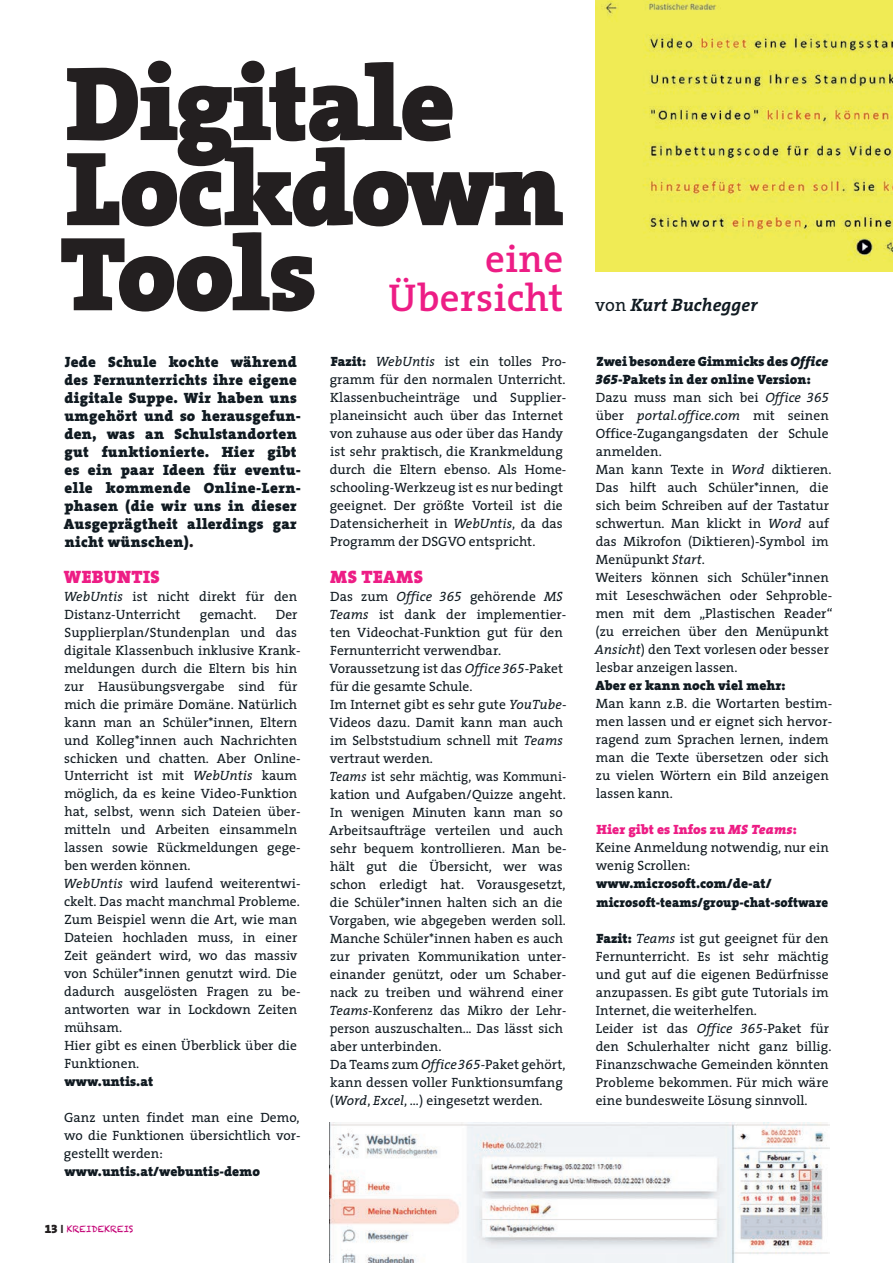
<style>
.page{position:relative;width:893px;height:1263px;background:#fff}
.page>*{position:absolute;margin:0;border:0;box-sizing:border-box;transform-origin:0 0}
.t1{font:900 106.5px/85.1px "The Serif";letter-spacing:-.03em;color:#231f20}
.t2{font:600 39px/39px "The Serif";letter-spacing:.01em;color:#ed1d85;text-align:right}
.t3{font:italic 700 18px "The Serif";letter-spacing:.005em;color:#101a21}
.t4{font:900 18px "The Serif";letter-spacing:.02em;color:#ed1d85}
.t5{font:900 15px/18px "The Serif";letter-spacing:.02em;color:#101a21}
.t6{font:13.5px/18px "The Serif";letter-spacing:.005em;color:#101a21}
.t7{font:900 13.5px/18.1px "The Serif";letter-spacing:.005em;color:#101a21}
.t8{font:9px "Chalkduster";letter-spacing:-.01em;color:#c30175}
.s1{color:#231f20}
.s2{font-style:italic}
.s3{font-family:"The Serif Black Expert";font-size:12px;color:#231f20}
.s4{font-family:"The Sans";font-weight:700;font-size:12px;color:#231f20}
.s5{font-weight:900}
.s6{font-family:"The Serif Expert";font-style:italic}
.s7{font-weight:400;font-style:normal}
.s8{font-weight:900;font-style:italic}
.s9{font-family:"The Serif Black Expert";font-style:italic}
.s10{font-weight:900;color:#ed1d85}
.s11{font-weight:900;font-style:italic;color:#ed1d85}
</style>
<div class="page">
<img style="left:595px;top:0;width:298px;height:272px">
<img style="left:330px;top:1123px;width:499px;height:140px">
<h1 class="t1" style="left:60px;top:59px;width:506px">Digitale<br>Lockdown<br>Tools</h1>
<h2 class="t2" style="left:389px;top:238px;width:176px">eine<br>Übersicht</h2>
<p class="t5" style="left:64px;top:352px;width:239px">Jede Schule kochte während des Fernunterrichts ihre eigene digitale Suppe. Wir haben uns umgehört und so herausgefun&shy;den, was an Schulstandorten gut funktionierte. Hier gibt es ein paar Ideen für eventu&shy;elle kommende Online-Lern&shy;phasen (die wir uns in dieser<br>Ausgeprägtheit allerdings gar nicht wünschen)<span class="s1">.</span></p>
<h3 class="t4" style="left:64px;top:561px;width:97px">WEBUNTIS</h3>
<p class="t6" style="left:64px;top:586px;width:235px"><span class="s2">WebUntis</span> ist nicht direkt für den<br>Distanz-Unterricht</p>
<p class="t6" style="left:200px;top:604px;width:58px">gemacht.</p>
<p class="t6" style="left:64px;top:604px;width:239px;text-indent:212px">Der<br>Supplierplan/Stundenplan und das digitale Klassenbuch inklusive Krank&shy;meldungen durch die Eltern bis hin zur Hausübungsvergabe sind für mich die primäre Domäne. Natürlich kann man an Schüler*innen, Eltern und Kolleg*innen auch Nachrichten schicken und chatten. Aber Online-<br>Unterricht ist mit <span class="s2">WebUntis</span> kaum möglich, da es keine Video-Funktion hat, selbst, wenn sich Dateien über&shy;mitteln und Arbeiten einsammeln lassen sowie Rückmeldungen gege&shy;ben werden können.<br><span class="s2">WebUntis</span> wird laufend weiterentwi&shy;ckelt. Das macht manchmal Probleme.<br>Zum Beispiel wenn die Art, wie man<br>Dateien hochladen muss, in einer<br>Zeit geändert wird, wo das massiv von Schüler*innen genutzt wird. Die dadurch ausgelösten Fragen zu be&shy;antworten war in Lockdown Zeiten mühsam.<br>Hier gibt es einen Überblick über die<br>Funktionen.</p>
<p class="t7" style="left:65px;top:1072px;width:90px">www.untis.at</p>
<p class="t6" style="left:64px;top:1108px;width:238px;text-align:justify">Ganz unten findet man eine Demo, wo die Funktionen übersichtlich vor&shy;gestellt werden:</p>
<p class="t7" style="left:65px;top:1162px;width:197px">www.untis.at/webuntis-demo</p>
<p class="t8" style="left:45px;top:1224px;width:90px"><span class="s3">13</span> <span class="s4">I</span> KREIDEKREIS</p>
<p class="t6" style="left:330px;top:352px;width:238px"><span class="s5">Fazit:</span> <span class="s2">WebUntis</span> ist ein tolles Pro&shy;gramm für den normalen Unterricht.<br>Klassenbucheinträge und Supplier&shy;planeinsicht auch über das Internet von zuhause aus oder über das Handy ist sehr praktisch, die Krankmeldung durch die Eltern ebenso. Als Home&shy;schooling-Werkzeug ist es nur bedingt geeignet. Der größte Vorteil ist die Datensicherheit in <span class="s2">WebUntis</span>, da das Programm der DSGVO entspricht.</p>
<h3 class="t4" style="left:330px;top:561px;width:94px">MS TEAMS</h3>
<p class="t6" style="left:329px;top:586px;width:239px">Das zum <span class="s2">Office</span> <span class="s6">365</span> gehörende <span class="s2">MS Teams</span> ist dank der implementier&shy;ten Videochat-Funktion gut für den Fernunterricht verwendbar.<br>Voraussetzung ist das <span class="s2">Office</span><span class="s6">365</span>-Paket für die gesamte Schule.<br>Im Internet gibt es sehr gute <span class="s2">YouTube</span>-Videos dazu. Damit kann man auch im Selbststudium schnell mit <span class="s2">Teams </span>vertraut werden.<br><span class="s2">Teams</span> ist sehr mächtig, was Kommuni&shy;kation und Aufgaben/Quizze angeht.<br>In wenigen Minuten kann man so Arbeitsaufträge verteilen und auch sehr bequem kontrollieren. Man be&shy;hält gut die Übersicht, wer was schon erledigt hat. Vorausgesetzt, die Schüler*innen halten sich an die Vorgaben, wie abgegeben werden soll.<br>Manche Schüler*innen haben es auch zur privaten Kommunikation unter&shy;einander genützt, oder um Schaber&shy;nack zu treiben und während einer <span class="s2">Teams</span>-Konferenz das Mikro der Lehr&shy;person auszuschalten... Das lässt sich aber unterbinden.<br>Da Teams zum <span class="s2">Office</span><span class="s6">365</span>-Paket gehört, kann dessen voller Funktionsumfang (<span class="s2">Word</span>, <span class="s2">Excel</span>, …) eingesetzt werden.</p>
<h3 class="t3" style="left:595px;top:290px;width:164px"><span class="s7">von</span> Kurt Buchegger</h3>
<p class="t6" style="left:595px;top:352px;width:239px"><span class="s5">Zwei besondere Gimmicks des</span> <span class="s8">Office<br></span><span class="s9">365</span><span class="s5">-Pakets in der online Version:<br></span>Dazu muss man sich bei <span class="s2">Office</span> <span class="s6">365 </span>über <span class="s2">portal.office.com</span> mit seinen<br>Office-Zugangangsdaten der Schule anmelden.<br>Man kann Texte in <span class="s2">Word</span> diktieren.<br>Das hilft auch Schüler*innen, die sich beim Schreiben auf der Tastatur schwertun. Man klickt in <span class="s2">Word</span> auf das Mikrofon (Diktieren)-Symbol im<br>Menüpunkt <span class="s2">Start</span>.<br>Weiters können sich Schüler*innen mit Leseschwächen oder Sehproble&shy;men mit dem „Plastischen Reader“ (zu erreichen über den Menüpunkt<br><span class="s2">Ansicht</span>) den Text vorlesen oder besser lesbar anzeigen lassen.</p>
<p class="t7" style="left:595px;top:676px;width:192px">Aber er kann noch viel mehr:</p>
<p class="t6" style="left:596px;top:694px;width:238px">Man kann z.B. die Wortarten bestim&shy;men lassen und er eignet sich hervor&shy;ragend zum Sprachen lernen, indem man die Texte übersetzen oder sich zu vielen Wörtern ein Bild anzeigen lassen kann.</p>
<p class="t6" style="left:596px;top:820px;width:234px"><span class="s10">Hier gibt es Infos zu</span> <span class="s11">MS Teams</span><span class="s10">:<br></span>Keine Anmeldung notwendig, nur ein wenig Scrollen:</p>
<p class="t7" style="left:596px;top:874px;width:234px">www.microsoft.com/de-at/ microsoft-teams/group-chat-software</p>
<p class="t6" style="left:596px;top:928px;width:237px"><span class="s5">Fazit:</span> <span class="s2">Teams</span> ist gut geeignet für den Fernunterricht. Es ist sehr mächtig und gut auf die eigenen Bedürfnisse anzupassen. Es gibt gute Tutorials im Internet, die weiterhelfen.<br>Leider ist das <span class="s2">Office</span> <span class="s6">365</span>-Paket für den Schulerhalter nicht ganz billig.<br>Finanzschwache Gemeinden könnten Probleme bekommen. Für mich wäre eine bundesweite Lösung sinnvoll.</p>
</div>
